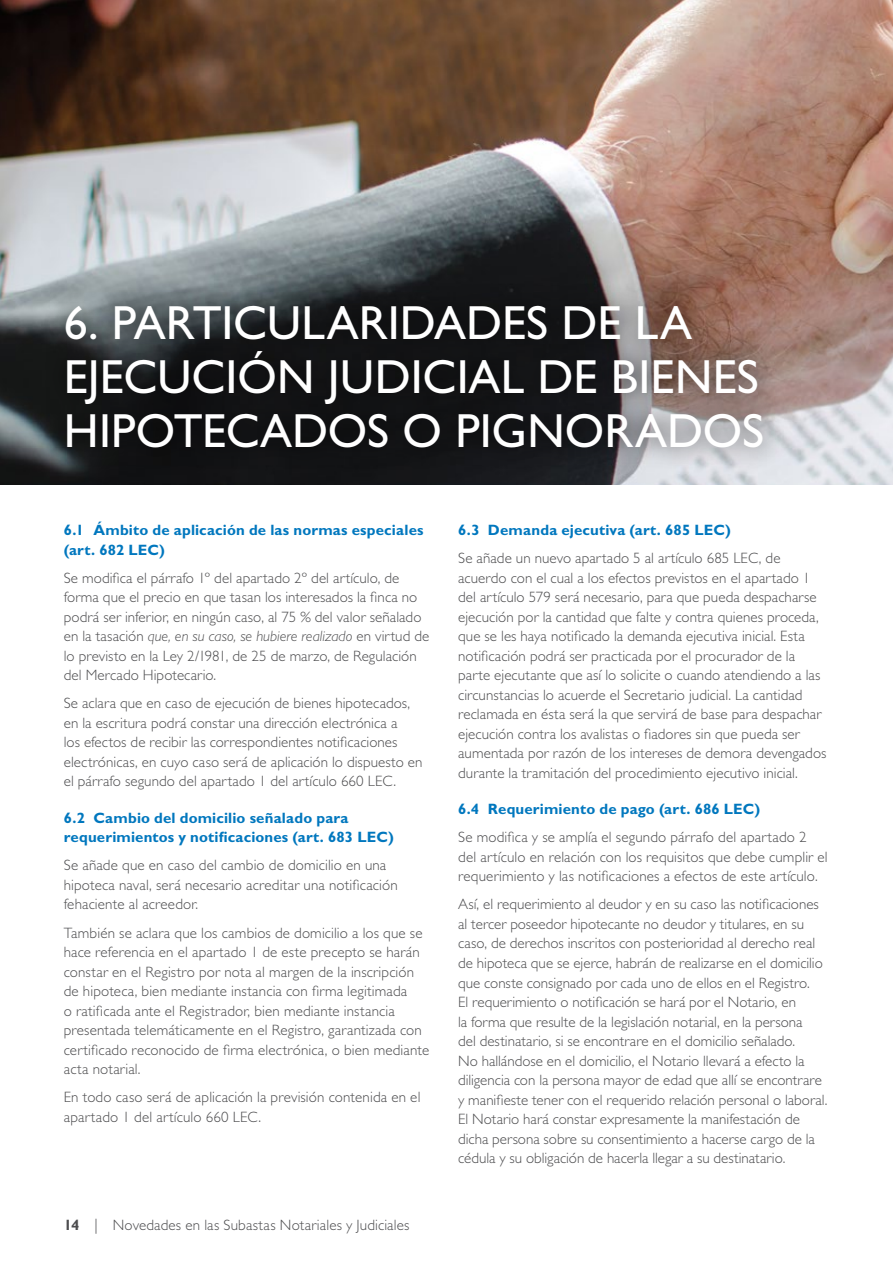
<style>
.page{position:relative;width:893px;height:1263px;background:#fff}
.page>*{position:absolute;margin:0;border:0;box-sizing:border-box;transform-origin:0 0}
.t1{font:48px/54px "Gill Sans Std";color:#fff}
.t2{font:300 15px/19.5px "Gill Sans Std";letter-spacing:.005em;color:#4d4d4f}
.t3{font:700 15px/19.5px "Gill Sans Std";letter-spacing:.01em;color:#0077be}
.s1{font-style:italic}
.s2{font-weight:700}
</style>
<div class="page">
<img style="left:0;top:0;width:893px;height:485px">
<div style="left:43px;top:282px;width:742px;height:188px;background:#000;opacity:.75"></div>
<h1 class="t1" style="left:64px;top:296px;width:702px">6. PARTICULARIDADES DE LA<br>EJECUCIÓN JUDICIAL DE BIENES<br>HIPOTECADOS O PIGNORADOS</h1>
<p class="t3" style="left:64px;top:521px;width:361px">6.1 Ámbito de aplicación de las normas especiales (art. 682 LEC)</p>
<p class="t2" style="left:64px;top:568px;width:367px">Se modifica el párrafo 1º del apartado 2º del artículo, de forma que el precio en que tasan los interesados la finca no podrá ser inferior, en ningún caso, al 75 % del valor señalado en la tasación <span class="s1">que, en su caso, se hubiere realizado</span> en virtud de lo previsto en la Ley 2/1981, de 25 de marzo, de Regulación del Mercado Hipotecario.</p>
<p class="t2" style="left:64px;top:694px;width:360px">Se aclara que en caso de ejecución de bienes hipotecados, en la escritura podrá constar una dirección electrónica a<br>los efectos de recibir las correspondientes notificaciones electrónicas, en cuyo caso será de aplicación lo dispuesto en el párrafo segundo del apartado 1 del artículo 660 LEC.</p>
<p class="t3" style="left:64px;top:808px;width:331px">6.2 Cambio del domicilio señalado para requerimientos y notificaciones (art. 683 LEC)</p>
<p class="t2" style="left:64px;top:856px;width:335px">Se añade que en caso del cambio de domicilio en una hipoteca naval, será necesario acreditar una notificación fehaciente al acreedor.</p>
<p class="t2" style="left:64px;top:923px;width:367px">También se aclara que los cambios de domicilio a los que se hace referencia en el apartado 1 de este precepto se harán constar en el Registro por nota al margen de la inscripción de hipoteca, bien mediante instancia con firma legitimada<br>o ratificada ante el Registrador, bien mediante instancia presentada telemáticamente en el Registro, garantizada con certificado reconocido de firma electrónica, o bien mediante acta notarial.</p>
<p class="t2" style="left:64px;top:1087px;width:358px">En todo caso será de aplicación la previsión contenida en el apartado 1 del artículo 660 LEC.</p>
<p class="t2" style="left:64px;top:1215px;width:347px"><span class="s2">14</span> | Novedades en las Subastas Notariales y Judiciales</p>
<p class="t3" style="left:458px;top:521px;width:274px">6.3 Demanda ejecutiva (art. 685 LEC)</p>
<p class="t2" style="left:458px;top:549px;width:370px">Se añade un nuevo apartado 5 al artículo 685 LEC, de acuerdo con el cual a los efectos previstos en el apartado 1 del artículo 579 será necesario, para que pueda despacharse ejecución por la cantidad que falte y contra quienes proceda, que se les haya notificado la demanda ejecutiva inicial. Esta notificación podrá ser practicada por el procurador de la parte ejecutante que así lo solicite o cuando atendiendo a las circunstancias lo acuerde el Secretario judicial. La cantidad reclamada en ésta será la que servirá de base para despachar ejecución contra los avalistas o fiadores sin que pueda ser aumentada por razón de los intereses de demora devengados durante la tramitación del procedimiento ejecutivo inicial.</p>
<p class="t3" style="left:458px;top:800px;width:304px">6.4 Requerimiento de pago (art. 686 LEC)</p>
<p class="t2" style="left:458px;top:828px;width:371px">Se modifica y se amplía el segundo párrafo del apartado 2 del artículo en relación con los requisitos que debe cumplir el requerimiento y las notificaciones a efectos de este artículo.</p>
<p class="t2" style="left:458px;top:895px;width:371px">Así, el requerimiento al deudor y en su caso las notificaciones al tercer poseedor hipotecante no deudor y titulares, en su caso, de derechos inscritos con posterioridad al derecho real de hipoteca que se ejerce, habrán de realizarse en el domicilio que conste consignado por cada uno de ellos en el Registro.<br>El requerimiento o notificación se hará por el Notario, en<br>la forma que resulte de la legislación notarial, en la persona<br>del destinatario, si se encontrare en el domicilio señalado.<br>No hallándose en el domicilio, el Notario llevará a efecto la diligencia con la persona mayor de edad que allí se encontrare y manifieste tener con el requerido relación personal o laboral.<br>El Notario hará constar expresamente la manifestación de dicha persona sobre su consentimiento a hacerse cargo de la cédula y su obligación de hacerla llegar a su destinatario.</p>
</div>
